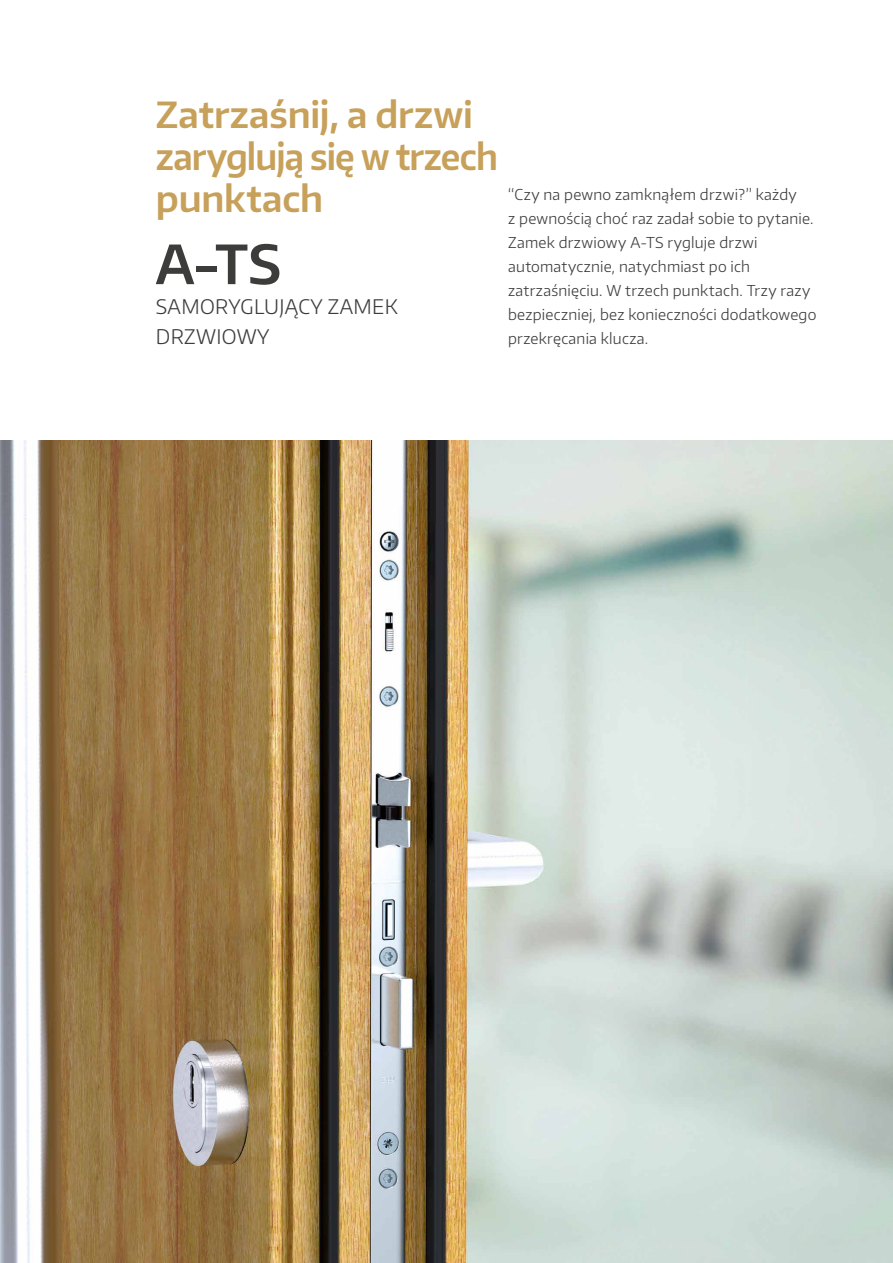
<style>
.page{position:relative;width:893px;height:1263px;background:#fff}
.page>*{position:absolute;margin:0;border:0;box-sizing:border-box;transform-origin:0 0}
.t1{font:600 53.55px "Encode Sans Normal";color:#3c3c3b}
.t2{font:600 36px/42px "Encode Sans Normal";letter-spacing:-.005em;color:#c7a05a}
.t3{font:300 20.1px/30.2px "Encode Sans Normal";letter-spacing:.02em;color:#3c3c3b}
.t4{font:300 15px/24px "Encode Sans Normal";letter-spacing:.015em;color:#3c3c3b}
</style>
<div class="page">
<img style="left:0;top:440px;width:893px;height:823px">
<h2 class="t2" style="left:156px;top:92px;width:343px">Zatrzaśnij, a drzwi zaryglują się w trzech punktach</h2>
<h1 class="t1" style="left:156px;top:229px;width:127px">A-TS</h1>
<h3 class="t3" style="left:156px;top:291px;width:243px">SAMORYGLUJĄCY ZAMEK<br>DRZWIOWY</h3>
<p class="t4" style="left:508px;top:182px;width:310px">“Czy na pewno zamknąłem drzwi?” każdy<br>z pewnością choć raz zadał sobie to pytanie.<br>Zamek drzwiowy A-TS rygluje drzwi automatycznie, natychmiast po ich zatrzaśnięciu. W trzech punktach. Trzy razy bezpieczniej, bez konieczności dodatkowego przekręcania klucza.</p>
</div>
